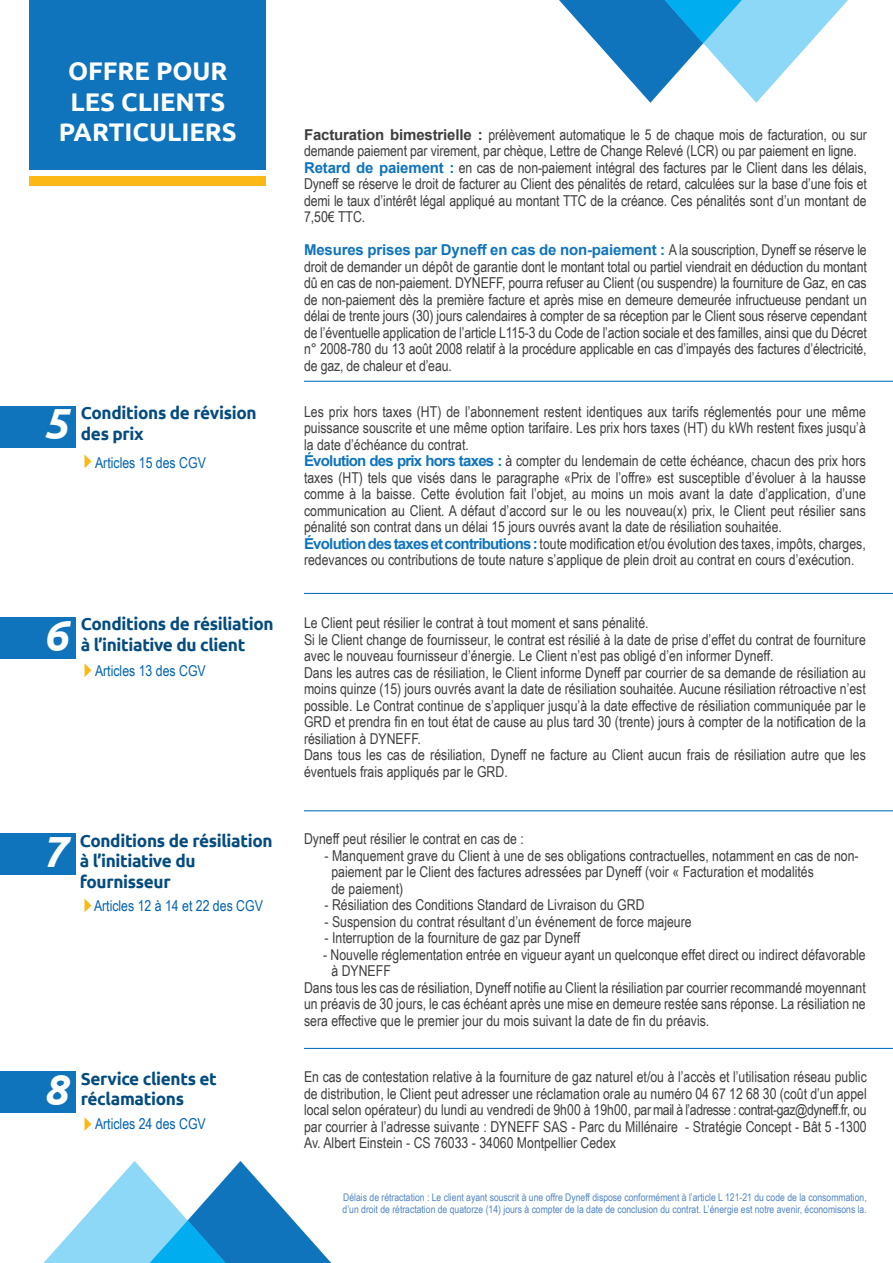
<style>
.page{position:relative;width:893px;height:1263px;background:#fff}
.page>*{position:absolute;margin:0;border:0;box-sizing:border-box;transform-origin:0 0}
.t1{font:italic 700 43.5px "Ubuntu";color:#fff}
.t2{font:700 25.5px/30.6px "Ubuntu";color:#fff;text-align:center}
.t3{font:700 17.25px/20.7px "Ubuntu";letter-spacing:-.02em;color:#044c80}
.t4{font:15px/16.5px "Arial Narrow";color:#3e3e3f}
.t5{font:700 15px "Arial";letter-spacing:-.01em;color:#1074bc}
.t6{font:15px "Arial Narrow";color:#0162b0}
.t7{font:10.5px/12.6px "Arial Narrow";color:#5085c5}
.s1{font-family:"Arial";font-weight:700}
.s2{font-family:"Arial";font-weight:700;color:#1074bc}
.s3{font-family:"Arial Narrow";font-weight:400;color:#3e3e3f}
</style>
<div class="page">
<svg style="left:559px;top:0;width:289px;height:103px"></svg>
<svg style="left:43px;top:1161px;width:288px;height:102px"></svg>
<div style="left:0;top:406px;width:75px;height:41px;background:#1074bc"></div>
<div style="left:0;top:617px;width:75px;height:42px;background:#1074bc"></div>
<div style="left:0;top:833px;width:75px;height:42px;background:#1074bc"></div>
<div style="left:0;top:1071px;width:75px;height:42px;background:#1074bc"></div>
<div style="left:30px;top:0;width:236px;height:170px;background:#1074bc"></div>
<div style="left:30px;top:176px;width:236px;height:10px;background:#fcb814"></div>
<hr style="left:304px;top:593px;width:589px;height:1px;background:#1074bc">
<hr style="left:304px;top:810px;width:589px;height:1px;background:#1074bc">
<hr style="left:304px;top:1048px;width:589px;height:1px;background:#1074bc">
<hr style="left:304px;top:381px;width:589px;height:1px;background:#1074bc">
<svg style="left:84px;top:454px;width:7px;height:14px"></svg>
<svg style="left:84px;top:663px;width:7px;height:14px"></svg>
<svg style="left:84px;top:898px;width:7px;height:14px"></svg>
<svg style="left:84px;top:1117px;width:7px;height:14px"></svg>
<h2 class="t2" style="left:59px;top:55px;width:179px">OFFRE POUR<br>LES CLIENTS<br>PARTICULIERS</h2>
<h1 class="t1" style="left:43px;top:398px;width:26px">5</h1>
<p class="t3" style="left:81px;top:402px;width:177px">Conditions de révision</p>
<p class="t3" style="left:81px;top:423px;width:64px">des prix</p>
<p class="t6" style="left:95px;top:451px;width:112px">Articles 15 des CGV</p>
<h1 class="t1" style="left:43px;top:609px;width:26px">6</h1>
<p class="t3" style="left:81px;top:614px;width:194px">Conditions de résiliation</p>
<p class="t3" style="left:81px;top:634px;width:166px">à l’initiative du client</p>
<p class="t6" style="left:95px;top:659px;width:112px">Articles 13 des CGV</p>
<h1 class="t1" style="left:42px;top:825px;width:26px">7</h1>
<p class="t3" style="left:80px;top:830px;width:194px">Conditions de résiliation à l’initiative du fournisseur</p>
<p class="t6" style="left:94px;top:895px;width:170px">Articles 12 à 14 et 22 des CGV</p>
<h1 class="t1" style="left:43px;top:1063px;width:26px">8</h1>
<p class="t3" style="left:81px;top:1068px;width:138px">Service clients et</p>
<p class="t3" style="left:81px;top:1089px;width:105px">réclamations</p>
<p class="t6" style="left:95px;top:1113px;width:112px">Articles 24 des CGV</p>
<p class="t4" style="left:304px;top:125px;width:564px"><span class="s1">Facturation bimestrielle :</span> prélèvement automatique le 5 de chaque mois de facturation, ou sur demande paiement par virement, par chèque, Lettre de Change Relevé (LCR) ou par paiement en ligne.<br><span class="s2">Retard de paiement :</span> en cas de non-paiement intégral des factures par le Client dans les délais, Dyneff se réserve le droit de facturer au Client des pénalités de retard, calculées sur la base d’une fois et demi le taux d’intérêt légal appliqué au montant TTC de la créance. Ces pénalités sont d’un montant de 7,50€ TTC.</p>
<p class="t5" style="left:304px;top:239px;width:564px">Mesures prises par Dyneff en cas de non-paiement : <span class="s3">A la souscription, Dyneff se réserve le</span></p>
<p class="t4" style="left:304px;top:257px;width:564px;text-align:justify">droit de demander un dépôt de garantie dont le montant total ou partiel viendrait en déduction du montant dû en cas de non-paiement. DYNEFF, pourra refuser au Client (ou suspendre) la fourniture de Gaz, en cas de non-paiement dès la première facture et après mise en demeure demeurée infructueuse pendant un délai de trente jours (30) jours calendaires à compter de sa réception par le Client sous réserve cependant de l’éventuelle application de l’article L115-3 du Code de l’action sociale et des familles, ainsi que du Décret n° 2008-780 du 13 août 2008 relatif à la procédure applicable en cas d’impayés des factures d’électricité, de gaz, de chaleur et d’eau.</p>
<p class="t4" style="left:304px;top:402px;width:563px">Les prix hors taxes (HT) de l’abonnement restent identiques aux tarifs réglementés pour une même puissance souscrite et une même option tarifaire. Les prix hors taxes (HT) du kWh restent fixes jusqu’à la date d’échéance du contrat.<br><span class="s2">Évolution des prix hors taxes :</span> à compter du lendemain de cette échéance, chacun des prix hors taxes (HT) tels que visés dans le paragraphe «Prix de l’offre» est susceptible d’évoluer à la hausse comme à la baisse. Cette évolution fait l’objet, au moins un mois avant la date d’application, d’une communication au Client. A défaut d’accord sur le ou les nouveau(x) prix, le Client peut résilier sans pénalité son contrat dans un délai 15 jours ouvrés avant la date de résiliation souhaitée.<br><span class="s2">Évolution des taxes et contributions :</span> toute modification et/ou évolution des taxes, impôts, charges, redevances ou contributions de toute nature s’applique de plein droit au contrat en cours d’exécution.</p>
<p class="t4" style="left:304px;top:614px;width:563px">Le Client peut résilier le contrat à tout moment et sans pénalité.<br>Si le Client change de fournisseur, le contrat est résilié à la date de prise d’effet du contrat de fourniture avec le nouveau fournisseur d’énergie. Le Client n’est pas obligé d’en informer Dyneff.<br>Dans les autres cas de résiliation, le Client informe Dyneff par courrier de sa demande de résiliation au moins quinze (15) jours ouvrés avant la date de résiliation souhaitée. Aucune résiliation rétroactive n’est possible. Le Contrat continue de s’appliquer jusqu’à la date effective de résiliation communiquée par le GRD et prendra fin en tout état de cause au plus tard 30 (trente) jours à compter de la notification de la résiliation à DYNEFF.<br>Dans tous les cas de résiliation, Dyneff ne facture au Client aucun frais de résiliation autre que les éventuels frais appliqués par le GRD.</p>
<p class="t4" style="left:304px;top:830px;width:221px">Dyneff peut résilier le contrat en cas de :</p>
<p class="t4" style="left:331px;top:847px;width:529px;text-indent:-7px">- Manquement grave du Client à une de ses obligations contractuelles, notamment en cas de non&shy;paiement par le Client des factures adressées par Dyneff (voir « Facturation et modalités<br>de paiement)</p>
<p class="t4" style="left:325px;top:896px;width:321px">- Résiliation des Conditions Standard de Livraison du GRD</p>
<p class="t4" style="left:325px;top:913px;width:369px">- Suspension du contrat résultant d’un événement de force majeure</p>
<p class="t4" style="left:325px;top:929px;width:257px">- Interruption de la fourniture de gaz par Dyneff</p>
<p class="t4" style="left:323px;top:946px;width:544px">- Nouvelle réglementation entrée en vigueur ayant un quelconque effet direct ou indirect défavorable</p>
<p class="t4" style="left:331px;top:962px;width:61px">à DYNEFF</p>
<p class="t4" style="left:304px;top:979px;width:563px">Dans tous les cas de résiliation, Dyneff notifie au Client la résiliation par courrier recommandé moyennant</p>
<p class="t4" style="left:304px;top:995px;width:563px">un préavis de 30 jours, le cas échéant après une mise en demeure restée sans réponse. La résiliation ne</p>
<p class="t4" style="left:304px;top:1012px;width:407px">sera effective que le premier jour du mois suivant la date de fin du préavis.</p>
<p class="t4" style="left:304px;top:1068px;width:564px;text-align:justify">En cas de contestation relative à la fourniture de gaz naturel et/ou à l’accès et l’utilisation réseau public de distribution, le Client peut adresser une réclamation orale au numéro 04 67 12 68 30 (coût d’un appel local selon opérateur) du lundi au vendredi de 9h00 à 19h00, par mail à l’adresse : contrat-gaz@dyneff.fr, ou par courrier à l’adresse suivante : DYNEFF SAS - Parc du Millénaire - Stratégie Concept - Bât 5 -1300<br>Av. Albert Einstein - CS 76033 - 34060 Montpellier Cedex</p>
<p class="t7" style="left:343px;top:1190px;width:526px">Délais de rétractation : Le client ayant souscrit à une offre Dyneff dispose conformément à l’article L 121-21 du code de la consommation, d’un droit de rétractation de quatorze (14) jours à compter de la date de conclusion du contrat. L’énergie est notre avenir, économisons la.</p>
</div>
